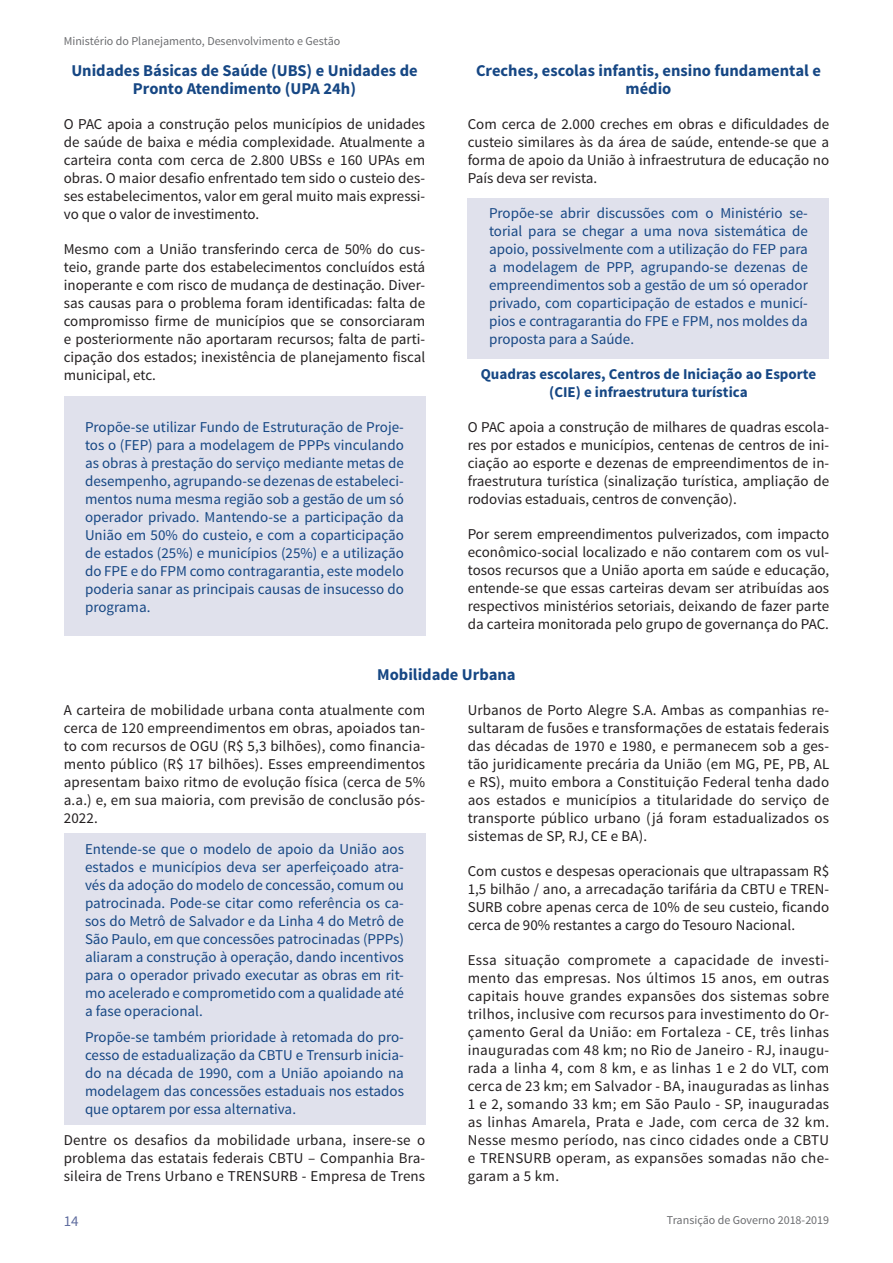
<style>
.page{position:relative;width:893px;height:1263px;background:#fff}
.page>*{position:absolute;margin:0;border:0;box-sizing:border-box;transform-origin:0 0}
.t1{font:700 16.5px/18px "Source Sans Pro";color:#164784;text-align:center}
.t2{font:15px/18px "Source Sans Pro";color:#231f20;text-align:justify}
.t3{font:15px/18px "Source Sans Pro";color:#164784;text-align:justify}
.t4{font:700 15px/18px "Source Sans Pro";color:#164784;text-align:center}
.t5{font:15px "Source Sans Pro";color:#606d9f}
.t6{font:12px "Source Sans Pro";color:#6c6d70}
</style>
<div class="page">
<div style="left:64px;top:833px;width:361px;height:292px;background:#e0e1ec"></div>
<div style="left:468px;top:198px;width:361px;height:160px;background:#e0e1ec"></div>
<div style="left:64px;top:396px;width:361px;height:240px;background:#e0e1ec"></div>
<p class="t6" style="left:64px;top:34px;width:278px">Ministério do Planejamento, Desenvolvimento e Gestão</p>
<p class="t1" style="left:71px;top:62px;width:348px">Unidades Básicas de Saúde (UBS) e Unidades de<br>Pronto Atendimento (UPA 24h)</p>
<p class="t2" style="left:64px;top:115px;width:363px">O PAC apoia a construção pelos municípios de unidades de saúde de baixa e média complexidade. Atualmente a carteira conta com cerca de 2.800 UBSs e 160 UPAs em obras. O maior desafio enfrentado tem sido o custeio des&shy;ses estabelecimentos, valor em geral muito mais expressi&shy;vo que o valor de investimento.</p>
<p class="t2" style="left:64px;top:240px;width:363px">Mesmo com a União transferindo cerca de 50% do cus&shy;teio, grande parte dos estabelecimentos concluídos está inoperante e com risco de mudança de destinação. Diver&shy;sas causas para o problema foram identificadas: falta de compromisso firme de municípios que se consorciaram e posteriormente não aportaram recursos; falta de parti&shy;cipação dos estados; inexistência de planejamento fiscal municipal, etc.</p>
<p class="t3" style="left:85px;top:418px;width:320px">Propõe-se utilizar Fundo de Estruturação de Proje&shy;tos o (FEP) para a modelagem de PPPs vinculando as obras à prestação do serviço mediante metas de desempenho, agrupando-se dezenas de estabeleci&shy;mentos numa mesma região sob a gestão de um só operador privado. Mantendo-se a participação da União em 50% do custeio, e com a coparticipação de estados (25%) e municípios (25%) e a utilização do FPE e do FPM como contragarantia, este modelo poderia sanar as principais causas de insucesso do programa.</p>
<p class="t1" style="left:476px;top:62px;width:346px">Creches, escolas infantis, ensino fundamental e médio</p>
<p class="t2" style="left:468px;top:115px;width:363px">Com cerca de 2.000 creches em obras e dificuldades de custeio similares às da área de saúde, entende-se que a forma de apoio da União à infraestrutura de educação no País deva ser revista.</p>
<p class="t3" style="left:489px;top:204px;width:320px">Propõe-se abrir discussões com o Ministério se&shy;torial para se chegar a uma nova sistemática de apoio, possivelmente com a utilização do FEP para a modelagem de PPP, agrupando-se dezenas de empreendimentos sob a gestão de um só operador privado, com coparticipação de estados e municí&shy;pios e contragarantia do FPE e FPM, nos moldes da proposta para a Saúde.</p>
<p class="t4" style="left:481px;top:366px;width:337px">Quadras escolares, Centros de Iniciação ao Esporte (CIE) e infraestrutura turística</p>
<p class="t2" style="left:468px;top:418px;width:363px">O PAC apoia a construção de milhares de quadras escola&shy;res por estados e municípios, centenas de centros de ini&shy;ciação ao esporte e dezenas de empreendimentos de in&shy;fraestrutura turística (sinalização turística, ampliação de rodovias estaduais, centros de convenção).</p>
<p class="t2" style="left:468px;top:525px;width:363px">Por serem empreendimentos pulverizados, com impacto econômico-social localizado e não contarem com os vul&shy;tosos recursos que a União aporta em saúde e educação, entende-se que essas carteiras devam ser atribuídas aos respectivos ministérios setoriais, deixando de fazer parte da carteira monitorada pelo grupo de governança do PAC.</p>
<p class="t1" style="left:377px;top:666px;width:140px">Mobilidade Urbana</p>
<p class="t2" style="left:468px;top:701px;width:363px">Urbanos de Porto Alegre S.A. Ambas as companhias re&shy;sultaram de fusões e transformações de estatais federais das décadas de 1970 e 1980, e permanecem sob a ges&shy;tão juridicamente precária da União (em MG, PE, PB, AL e RS), muito embora a Constituição Federal tenha dado aos estados e municípios a titularidade do serviço de transporte público urbano (já foram estadualizados os sistemas de SP, RJ, CE e BA).</p>
<p class="t2" style="left:468px;top:862px;width:363px">Com custos e despesas operacionais que ultrapassam R$ 1,5 bilhão / ano, a arrecadação tarifária da CBTU e TREN-SURB cobre apenas cerca de 10% de seu custeio, ficando cerca de 90% restantes a cargo do Tesouro Nacional.</p>
<p class="t2" style="left:468px;top:951px;width:363px">Essa situação compromete a capacidade de investi&shy;mento das empresas. Nos últimos 15 anos, em outras capitais houve grandes expansões dos sistemas sobre trilhos, inclusive com recursos para investimento do Or&shy;çamento Geral da União: em Fortaleza - CE, três linhas inauguradas com 48 km; no Rio de Janeiro - RJ, inaugu&shy;rada a linha 4, com 8 km, e as linhas 1 e 2 do VLT, com cerca de 23 km; em Salvador - BA, inauguradas as linhas 1 e 2, somando 33 km; em São Paulo - SP, inauguradas as linhas Amarela, Prata e Jade, com cerca de 32 km.<br>Nesse mesmo período, nas cinco cidades onde a CBTU e TRENSURB operam, as expansões somadas não che&shy;garam a 5 km.</p>
<p class="t2" style="left:64px;top:701px;width:363px">A carteira de mobilidade urbana conta atualmente com cerca de 120 empreendimentos em obras, apoiados tan&shy;to com recursos de OGU (R$ 5,3 bilhões), como financia&shy;mento público (R$ 17 bilhões). Esses empreendimentos apresentam baixo ritmo de evolução física (cerca de 5% a.a.) e, em sua maioria, com previsão de conclusão pós-2022.</p>
<p class="t3" style="left:85px;top:840px;width:320px">Entende-se que o modelo de apoio da União aos estados e municípios deva ser aperfeiçoado atra&shy;vés da adoção do modelo de concessão, comum ou patrocinada. Pode-se citar como referência os ca&shy;sos do Metrô de Salvador e da Linha 4 do Metrô de São Paulo, em que concessões patrocinadas (PPPs) aliaram a construção à operação, dando incentivos para o operador privado executar as obras em rit&shy;mo acelerado e comprometido com a qualidade até a fase operacional.</p>
<p class="t3" style="left:85px;top:1028px;width:320px">Propõe-se também prioridade à retomada do pro&shy;cesso de estadualização da CBTU e Trensurb inicia&shy;do na década de 1990, com a União apoiando na modelagem das concessões estaduais nos estados que optarem por essa alternativa.</p>
<p class="t2" style="left:64px;top:1131px;width:363px">Dentre os desafios da mobilidade urbana, insere-se o problema das estatais federais CBTU – Companhia Bra&shy;sileira de Trens Urbano e TRENSURB - Empresa de Trens</p>
<p class="t5" style="left:64px;top:1212px;width:16px">14</p>
<p class="t6" style="left:667px;top:1212px;width:164px">Transição de Governo 2018-2019</p>
</div>
